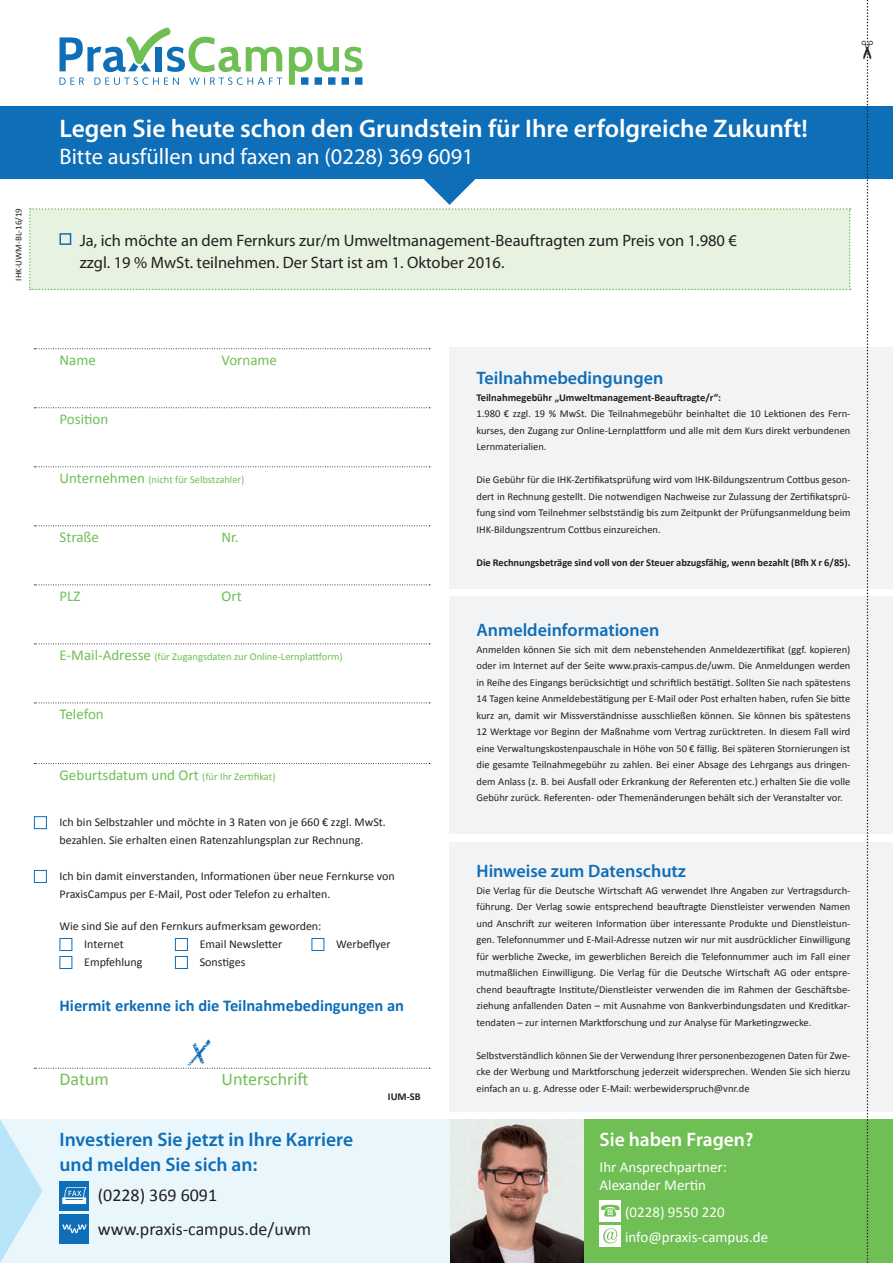
<style>
.page{position:relative;width:893px;height:1263px;background:#fff}
.page>*{position:absolute;margin:0;border:0;box-sizing:border-box;transform-origin:0 0}
.t1{font:36px "Zapf Essentials LT Markers";color:#0f6eb8}
.t2{font:600 25.5px "Myriad Pro";color:#fff}
.t3{font:22.5px "Myriad Pro";color:#fff}
.t4{font:600 19.5px/25.5px "Myriad Pro";color:#0f6eb8}
.t5{font:600 19.5px "Myriad Pro";color:#fff}
.t6{font:600 18px "Myriad Pro";color:#0f6eb8}
.t7{font:18px/33.3px "Calibri";color:#231f20}
.t8{font:18px "Calibri";color:#6fbf54}
.t9{font:16.5px/22.5px "Myriad Pro";color:#231f20}
.t10{font:700 16.5px "Calibri";color:#0f6eb8}
.t11{font:15px "Calibri";color:#6fbf54}
.t12{font:15px/18px "Calibri";color:#fff}
.t13{font:12px/18px "Calibri";color:#231f20}
.t14{font:10.5px/16.5px "Calibri";color:#231f20;text-align:justify}
.t15{font:700 10.5px "Calibri";color:#231f20}
.t16{font:10.5px "Calibri";color:#6fbf54}
.t17{font:700 10.5px "Calibri";color:#231f20}
.t18{font:9px "Calibri";color:#231f20}
.s1{font-size:15px}
.s2{font-size:10.5px}
</style>
<div class="page">
<div style="left:450px;top:596px;width:443px;height:237px;background:#f2f3f4"></div>
<svg style="left:34px;top:1068px;width:396px;height:1px"></svg>
<div style="left:450px;top:842px;width:443px;height:270px;background:#f2f3f4"></div>
<div style="left:450px;top:347px;width:443px;height:241px;background:#f2f3f4"></div>
<svg style="left:29px;top:179px;width:822px;height:111px"></svg>
<div style="left:0;top:106px;width:893px;height:73px;background:#0f6eb8"></div>
<div style="left:450px;top:1119px;width:443px;height:144px;background:#6fbf54"></div>
<img style="left:450px;top:1119px;width:134px;height:144px">
<div style="left:600px;top:1200px;width:21px;height:21px;background:#fff"></div>
<svg style="left:601px;top:1205px;width:19px;height:11px"></svg>
<div style="left:600px;top:1225px;width:21px;height:21px;background:#fff"></div>
<svg style="left:603px;top:1228px;width:14px;height:15px"></svg>
<svg style="left:34px;top:348px;width:396px;height:1px"></svg>
<svg style="left:34px;top:407px;width:396px;height:1px"></svg>
<svg style="left:34px;top:466px;width:396px;height:1px"></svg>
<svg style="left:34px;top:525px;width:396px;height:1px"></svg>
<svg style="left:34px;top:584px;width:396px;height:1px"></svg>
<svg style="left:34px;top:643px;width:396px;height:1px"></svg>
<svg style="left:34px;top:702px;width:396px;height:1px"></svg>
<svg style="left:34px;top:763px;width:396px;height:1px"></svg>
<div style="left:34px;top:870px;width:13px;height:13px;border:1px solid #0f6eb8"></div>
<div style="left:34px;top:816px;width:13px;height:13px;border:1px solid #0f6eb8"></div>
<svg style="left:60px;top:28px;width:302px;height:57px"></svg>
<div style="left:60px;top:938px;width:12px;height:13px;border:1px solid #0f6eb8"></div>
<div style="left:175px;top:938px;width:13px;height:13px;border:1px solid #0f6eb8"></div>
<div style="left:312px;top:938px;width:12px;height:13px;border:1px solid #0f6eb8"></div>
<div style="left:60px;top:956px;width:12px;height:13px;border:1px solid #0f6eb8"></div>
<div style="left:175px;top:956px;width:13px;height:13px;border:1px solid #0f6eb8"></div>
<div style="left:0;top:1119px;width:450px;height:144px;background:#e9f7fd"></div>
<div style="left:60px;top:1180px;width:29px;height:30px;background:#0f6eb8"></div>
<svg style="left:62px;top:1187px;width:25px;height:17px"></svg>
<div style="left:60px;top:1214px;width:29px;height:30px;background:#0f6eb8"></div>
<svg style="left:62px;top:1224px;width:25px;height:9px"></svg>
<svg style="left:0;top:1119px;width:43px;height:144px"></svg>
<svg style="left:862px;top:0;width:11px;height:1263px"></svg>
<p class="t18" style="left:13px;top:281px;width:74px;rotate:-90deg">IHK-UWM-BL-16/19</p>
<h2 class="t2" style="left:60px;top:112px;width:750px">Legen Sie heute schon den Grundstein für Ihre erfolgreiche Zukunft!</h2>
<h3 class="t3" style="left:60px;top:142px;width:416px">Bitte ausfüllen und faxen an (0228) 369 6091</h3>
<h3 class="t9" style="left:80px;top:228px;width:659px">Ja, ich möchte an dem Fernkurs zur/m Umweltmanagement-Beauftragten zum Preis von 1.980 € zzgl. 19 % MwSt. teilnehmen. Der Start ist am 1. Oktober 2016.</h3>
<h3 class="t11" style="left:60px;top:351px;width:38px">Name</h3>
<h3 class="t11" style="left:222px;top:351px;width:57px">Vorname</h3>
<h3 class="t11" style="left:60px;top:410px;width:50px">Position</h3>
<p class="t16" style="left:60px;top:473px;width:186px"><span class="s1">Unternehmen</span> (nicht für Selbstzahler)</p>
<h3 class="t11" style="left:60px;top:528px;width:41px">Straße</h3>
<h3 class="t11" style="left:222px;top:528px;width:19px">Nr.</h3>
<h3 class="t11" style="left:60px;top:587px;width:23px">PLZ</h3>
<h3 class="t11" style="left:222px;top:587px;width:22px">Ort</h3>
<p class="t16" style="left:60px;top:650px;width:285px"><span class="s1">E-Mail-Adresse</span> (für Zugangsdaten zur Online-Lernplattform)</p>
<h3 class="t11" style="left:60px;top:705px;width:46px">Telefon</h3>
<h3 class="t11" style="left:60px;top:765px;width:218px">Geburtsdatum und Ort <span class="s2">(für Ihr Zertifikat)</span></h3>
<p class="t13" style="left:60px;top:813px;width:328px">Ich bin Selbstzahler und möchte in 3 Raten von je 660 € zzgl. MwSt. bezahlen. Sie erhalten einen Ratenzahlungsplan zur Rechnung.</p>
<p class="t13" style="left:60px;top:867px;width:337px">Ich bin damit einverstanden, Informationen über neue Fernkurse von<br>PraxisCampus per E-Mail, Post oder Telefon zu erhalten.</p>
<p class="t13" style="left:84px;top:917px;width:239px;text-indent:-25px">Wie sind Sie auf den Fernkurs aufmerksam geworden:<br>Internet</p>
<p class="t13" style="left:200px;top:935px;width:84px">Email Newsletter</p>
<p class="t13" style="left:336px;top:935px;width:56px">Werbeflyer</p>
<p class="t13" style="left:84px;top:953px;width:60px">Empfehlung</p>
<p class="t13" style="left:200px;top:953px;width:47px">Sonstiges</p>
<h3 class="t10" style="left:60px;top:995px;width:346px">Hiermit erkenne ich die Teilnahmebedingungen an</h3>
<h1 class="t1" style="left:184px;top:1031px;width:31px">x</h1>
<h3 class="t8" style="left:60px;top:1067px;width:51px">Datum</h3>
<h3 class="t8" style="left:222px;top:1067px;width:89px">Unterschrift</h3>
<h3 class="t4" style="left:60px;top:1126px;width:295px">Investieren Sie jetzt in Ihre Karriere und melden Sie sich an:</h3>
<h3 class="t7" style="left:98px;top:1179px;width:215px">(0228) 369 6091 www.praxis-campus.de/uwm</h3>
<p class="t17" style="left:388px;top:1090px;width:34px">IUM-SB</p>
<h3 class="t6" style="left:476px;top:367px;width:188px">Teilnahmebedingungen</h3>
<p class="t15" style="left:476px;top:391px;width:246px">Teilnahmegebühr „Umweltmanagement-Beauftragte/r“:</p>
<p class="t14" style="left:476px;top:406px;width:375px">1.980 € zzgl. 19 % MwSt. Die Teilnahmegebühr beinhaltet die 10 Lektionen des Fern&shy;kurses, den Zugang zur Online-Lernplattform und alle mit dem Kurs direkt verbundenen Lernmaterialien.</p>
<p class="t14" style="left:476px;top:472px;width:375px">Die Gebühr für die IHK-Zertifikatsprüfung wird vom IHK-Bildungszentrum Cottbus geson&shy;dert in Rechnung gestellt. Die notwendigen Nachweise zur Zulassung der Zertifikatsprü&shy;fung sind vom Teilnehmer selbstständig bis zum Zeitpunkt der Prüfungsanmeldung beim IHK-Bildungszentrum Cottbus einzureichen.</p>
<p class="t15" style="left:476px;top:556px;width:376px">Die Rechnungsbeträge sind voll von der Steuer abzugsfähig, wenn bezahlt (Bfh X r 6/85).</p>
<h3 class="t6" style="left:476px;top:619px;width:184px">Anmeldeinformationen</h3>
<p class="t14" style="left:476px;top:641px;width:375px">Anmelden können Sie sich mit dem nebenstehenden Anmeldezertifikat (ggf. kopieren) oder im Internet auf der Seite www.praxis-campus.de/uwm. Die Anmeldungen werden in Reihe des Eingangs berücksichtigt und schriftlich bestätigt. Sollten Sie nach spätestens 14 Tagen keine Anmeldebestätigung per E-Mail oder Post erhalten haben, rufen Sie bitte kurz an, damit wir Missverständnisse ausschließen können. Sie können bis spätestens 12 Werktage vor Beginn der Maßnahme vom Vertrag zurücktreten. In diesem Fall wird eine Verwaltungskostenpauschale in Höhe von 50 € fällig. Bei späteren Stornierungen ist die gesamte Teilnahmegebühr zu zahlen. Bei einer Absage des Lehrgangs aus dringen&shy;dem Anlass (z. B. bei Ausfall oder Erkrankung der Referenten etc.) erhalten Sie die volle Gebühr zurück. Referenten- oder Themenänderungen behält sich der Veranstalter vor.</p>
<h3 class="t6" style="left:476px;top:860px;width:211px">Hinweise zum Datenschutz</h3>
<p class="t14" style="left:476px;top:882px;width:375px">Die Verlag für die Deutsche Wirtschaft AG verwendet Ihre Angaben zur Vertragsdurch&shy;führung. Der Verlag sowie entsprechend beauftragte Dienstleister verwenden Namen und Anschrift zur weiteren Information über interessante Produkte und Dienstleistun&shy;gen. Telefonnummer und E-Mail-Adresse nutzen wir nur mit ausdrücklicher Einwilligung für werbliche Zwecke, im gewerblichen Bereich die Telefonnummer auch im Fall einer mutmaßlichen Einwilligung. Die Verlag für die Deutsche Wirtschaft AG oder entspre&shy;chend beauftragte Institute/Dienstleister verwenden die im Rahmen der Geschäftsbe&shy;ziehung anfallenden Daten – mit Ausnahme von Bankverbindungsdaten und Kreditkar&shy;tendaten – zur internen Marktforschung und zur Analyse für Marketingzwecke.</p>
<p class="t14" style="left:476px;top:1047px;width:375px">Selbstverständlich können Sie der Verwendung Ihrer personenbezogenen Daten für Zwe&shy;cke der Werbung und Marktforschung jederzeit widersprechen. Wenden Sie sich hierzu einfach an u. g. Adresse oder E-Mail: werbewiderspruch@vnr.de</p>
<h3 class="t5" style="left:600px;top:1127px;width:155px">Sie haben Fragen?</h3>
<h3 class="t12" style="left:600px;top:1158px;width:129px">Ihr Ansprechpartner:<br>Alexander Mertin</h3>
<h3 class="t12" style="left:625px;top:1199px;width:145px;line-height:25.2px">(0228) 9550 220 info@praxis-campus.de</h3>
</div>
